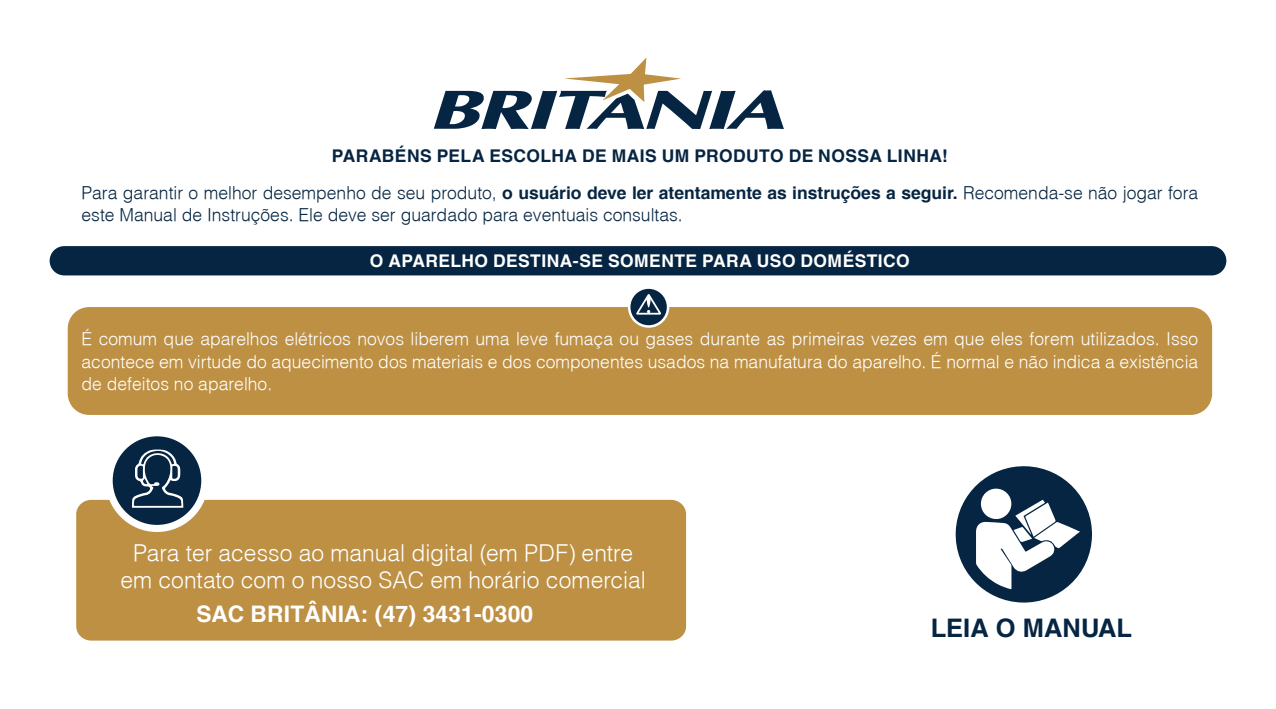
<style>
.page{position:relative;width:1276px;height:709px;background:#fff}
.page>*{position:absolute;margin:0;border:0;box-sizing:border-box;transform-origin:0 0}
.t1{font:700 25.5px "Helvetica";color:#062542}
.t2{font:300 22.75px/27.2px "Helvetica";color:#fff;text-align:center}
.t3{font:700 22.75px "Helvetica";letter-spacing:.01em;color:#fff}
.t4{font:300 17.5px/22.5px "Helvetica";color:#fff;text-align:justify}
.t5{font:300 17.5px/22.5px "Helvetica";color:#062542}
.t6{font:700 17.5px "Helvetica";letter-spacing:.02em;color:#062542}
.t7{font:700 17.5px "Helvetica";letter-spacing:.02em;color:#fff}
.s1{font-weight:700}
</style>
<div class="page">
<div style="left:50px;top:246px;width:1176px;height:29px;background:#062542;border-radius:15px"></div>
<svg style="left:955px;top:466px;width:137px;height:137px"></svg>
<div style="left:76px;top:500px;width:610px;height:140px;background:#bd9044;border-radius:15px"></div>
<svg style="left:109px;top:433px;width:96px;height:95px;background:#2b465e"></svg>
<div style="left:106px;top:429px;width:102px;height:103px;border:7px solid #fff;border-radius:50%"></div>
<svg style="left:132px;top:449px;width:51px;height:59px;background:#3e566c"></svg>
<div style="left:68px;top:307px;width:1144px;height:108px;background:#bd9044;border-radius:21px"></div>
<svg style="left:629px;top:287px;width:39px;height:39px"></svg>
<div style="left:628px;top:286px;width:41px;height:42px;border:2px solid #fff;border-radius:50%"></div>
<svg style="left:636px;top:294px;width:25px;height:20px"></svg>
<svg style="left:434px;top:57px;width:350px;height:72px"></svg>
<p class="t6" style="left:332px;top:145px;width:618px">PARABÉNS PELA ESCOLHA DE MAIS UM PRODUTO DE NOSSA LINHA!</p>
<p class="t5" style="left:82px;top:181px;width:1118px">Para garantir o melhor desempenho de seu produto, <span class="s1">o usuário deve ler atentamente as instruções a seguir.</span> Recomenda-se não jogar fora este Manual de Instruções. Ele deve ser guardado para eventuais consultas.</p>
<p class="t7" style="left:370px;top:250px;width:541px">O APARELHO DESTINA-SE SOMENTE PARA USO DOMÉSTICO</p>
<p class="t4" style="left:82px;top:327px;width:1118px">É comum que aparelhos elétricos novos liberem uma leve fumaça ou gases durante as primeiras vezes em que eles forem utilizados. Isso acontece em virtude do aquecimento dos materiais e dos componentes usados na manufatura do aparelho. É normal e não indica a existência de defeitos no aparelho.</p>
<h2 class="t2" style="left:120px;top:538px;width:527px">Para ter acesso ao manual digital (em PDF) entre em contato com o nosso SAC em horário comercial</h2>
<h2 class="t3" style="left:196px;top:600px;width:338px">SAC BRITÂNIA: (47) 3431-0300</h2>
<h1 class="t1" style="left:930px;top:612px;width:203px">LEIA O MANUAL</h1>
</div>
